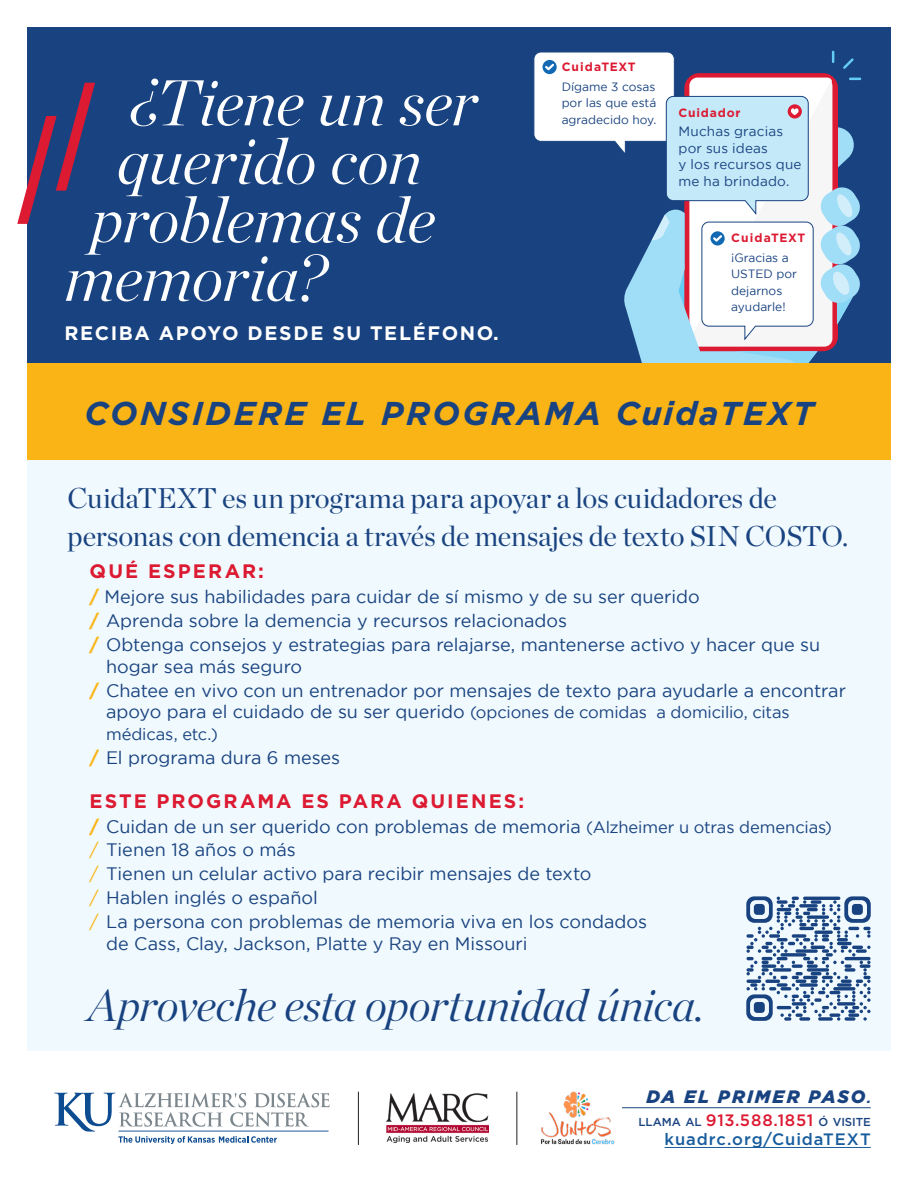
<style>
.page{position:relative;width:918px;height:1188px;background:#fff}
.page>*{position:absolute;margin:0;border:0;box-sizing:border-box;transform-origin:0 0}
.Time__date{font:italic 300 64.5px "Chronicle Display";letter-spacing:-.01em;color:#fff}
.Time__date-2{font:italic 300 45px "Chronicle Display";letter-spacing:-.02em;color:#194380}
.Event_name{font:italic 700 33px "Gotham";letter-spacing:.075em;color:#194380}
.Time__date-3{font:28.5px/37.5px "Chronicle Display";letter-spacing:-.005em;color:#194380}
.Body_Headers_-_Blue{font:700 19.5px "Gotham";letter-spacing:.11em;color:#dc1a32}
.Time__date-4{font:700 19.5px "Gotham";letter-spacing:.085em;color:#fff}
.Time__date-5{font:18px/21.8px "Gotham";color:#194380}
.Time__date-6{font:italic 900 18px "Gotham";letter-spacing:.11em;color:#194380}
.Time__date-7{font:16.5px/21.8px "Gotham";letter-spacing:-.01em;color:#194380}
.Time__date-8{font:500 16.5px "Gotham";letter-spacing:.055em;color:#175d9e}
.Body_Copy{font:13.5px/16.5px "Gotham";letter-spacing:.015em;color:#194380}
.Body_Headers_-_Blue-2{font:12px/16.5px "Gotham";color:#194380;text-align:justify}
.Body_Headers_-_Blue-3{font:700 12px "Gotham";letter-spacing:.07em;color:#dc1a32}
.Body_Copy-2{font:700 12px "Gotham";letter-spacing:.07em;color:#dc1a32}
.Time__date-9{font:500 11.55px "Gotham";letter-spacing:-.01em;color:#194380}
.s1{font-weight:700;color:#fbb416}
.s2{font-size:18px}
.s3{font-size:16.5px}
.s4{color:#fbb416}
.s5{font-size:12px}
.s6{font-size:16.5px;color:#dc1a32}
</style>
<div class="page">
<svg style="left:54px;top:1093px;width:276px;height:51px"></svg>
<img style="left:386px;top:1094px;width:102px;height:49px">
<hr style="left:358px;top:1092px;width:1px;height:53px;background:#231f20">
<img style="left:541px;top:1091px;width:74px;height:54px">
<hr style="left:517px;top:1092px;width:1px;height:53px;background:#231f20">
<hr style="left:622px;top:1107px;width:249px;height:1px;background:#194380">
<hr style="left:665px;top:1147px;width:206px;height:1px;background:#175d9e">
<div style="left:27px;top:27px;width:864px;height:432px;background:#194380"></div>
<div style="left:27px;top:460px;width:864px;height:591px;background:#f0f9fd"></div>
<div style="left:27px;top:364px;width:864px;height:96px;background:#fbb416"></div>
<svg style="left:17px;top:82px;width:78px;height:142px"></svg>
<svg style="left:533px;top:51px;width:329px;height:313px"></svg>
<svg style="left:746px;top:896px;width:125px;height:125px"></svg>
<p class="Time__date" style="left:130px;top:52px;width:349px">¿Tiene un ser</p>
<p class="Time__date" style="left:117px;top:111px;width:307px">querido con</p>
<p class="Time__date" style="left:91px;top:169px;width:346px">problemas de</p>
<p class="Time__date" style="left:64px;top:228px;width:263px">memoria?</p>
<p class="Time__date-4" style="left:64px;top:320px;width:436px">RECIBA APOYO DESDE SU TELÉFONO.</p>
<p class="Body_Headers_-_Blue-3" style="left:562px;top:59px;width:76px">CuidaTEXT</p>
<p class="Body_Headers_-_Blue-2" style="left:562px;top:78px;width:96px">Dígame 3 cosas por las que está agradecido hoy.</p>
<p class="Body_Copy-2" style="left:679px;top:104px;width:64px">Cuidador</p>
<p class="Body_Copy" style="left:679px;top:123px;width:125px">Muchas gracias por sus ideas<br>y los recursos que me ha brindado.</p>
<p class="Body_Headers_-_Blue-3" style="left:731px;top:230px;width:76px">CuidaTEXT</p>
<p class="Body_Headers_-_Blue-2" style="left:731px;top:249px;width:67px;text-align:left">¡Gracias a<br>USTED por dejarnos ayudarle!</p>
<p class="Event_name" style="left:84px;top:391px;width:731px">CONSIDERE EL PROGRAMA CuidaTEXT</p>
<p class="Time__date-3" style="left:68px;top:478px;width:782px">CuidaTEXT es un programa para apoyar a los cuidadores de personas con demencia a través de mensajes de texto SIN COSTO.</p>
<p class="Body_Headers_-_Blue" style="left:90px;top:558px;width:176px">QUÉ ESPERAR:</p>
<p class="Time__date-5" style="left:90px;top:586px;width:612px"><span class="s1">/</span> Mejore sus habilidades para cuidar de sí mismo y de su ser querido</p>
<p class="Time__date-5" style="left:90px;top:610px;width:479px"><span class="s1">/</span> Aprenda sobre la demencia y recursos relacionados</p>
<p class="Time__date-5" style="left:106px;top:634px;width:716px;text-indent:-16px"><span class="s1">/</span> Obtenga consejos y estrategias para relajarse, mantenerse activo y hacer que su hogar sea más seguro</p>
<p class="Time__date-5" style="left:90px;top:679px;width:758px"><span class="s1">/</span> Chatee en vivo con un entrenador por mensajes de texto para ayudarle a encontrar</p>
<p class="Time__date-7" style="left:106px;top:702px;width:685px"><span class="s2">apoyo para el cuidado de su ser querido</span> (opciones de comidas a domicilio, citas médicas, etc.)</p>
<p class="Time__date-5" style="left:90px;top:747px;width:252px"><span class="s1">/</span> El programa dura 6 meses</p>
<p class="Body_Headers_-_Blue" style="left:90px;top:788px;width:436px">ESTE PROGRAMA ES PARA QUIENES:</p>
<p class="Time__date-5" style="left:90px;top:815px;width:744px"><span class="s1">/</span> Cuidan de un ser querido con problemas de memoria <span class="s3">(Alzheimer u otras demencias)</span></p>
<p class="Time__date-5" style="left:90px;top:839px;width:208px"><span class="s4">/</span> Tienen 18 años o más</p>
<p class="Time__date-5" style="left:90px;top:863px;width:503px"><span class="s4">/</span> Tienen un celular activo para recibir mensajes de texto</p>
<p class="Time__date-5" style="left:90px;top:887px;width:230px"><span class="s4">/</span> Hablen inglés o español</p>
<p class="Time__date-5" style="left:106px;top:911px;width:542px;text-indent:-16px"><span class="s4">/</span> La persona con problemas de memoria viva en los condados de Cass, Clay, Jackson, Platte y Ray en Missouri</p>
<p class="Time__date-2" style="left:87px;top:970px;width:619px">Aproveche esta oportunidad única.</p>
<p class="Time__date-6" style="left:646px;top:1084px;width:226px">DA EL PRIMER PASO<span class="s5">.</span></p>
<p class="Time__date-9" style="left:639px;top:1114px;width:234px">LLAMA AL <span class="s6">913.588.1851</span> Ó VISITE</p>
<p class="Time__date-8" style="left:665px;top:1129px;width:208px">kuadrc.org/CuidaTEXT</p>
</div>
